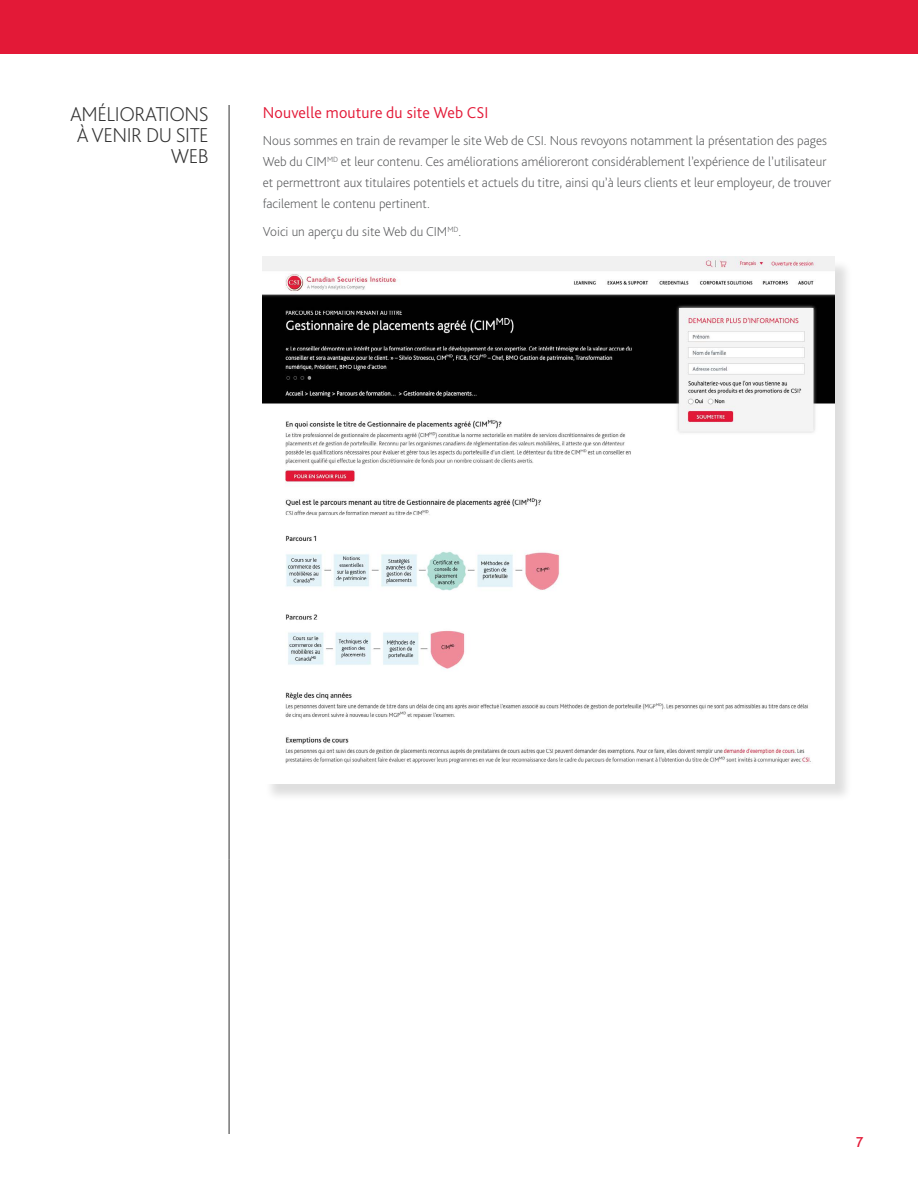
<style>
.page{position:relative;width:918px;height:1188px;background:#fff}
.page>*{position:absolute;margin:0;border:0;box-sizing:border-box;transform-origin:0 0}
.t1{font:200 21px/21px "Bliss Pro";letter-spacing:-.02em;color:#313131;text-align:right}
.t2{font:300 16.5px "Bliss Pro";letter-spacing:.01em;color:#e31937}
.t3{font:500 15px "Bliss Pro";color:#e31937}
.t4{font:200 13.5px/21px "Bliss Pro";color:#58595b}
</style>
<div class="page">
<hr style="left:229px;top:105px;width:1px;height:755px;background:#313131">
<hr style="left:229px;top:860px;width:1px;height:274px;background:#313131">
<div style="left:0;top:0;width:918px;height:54px;background:#e31937"></div>
<div style="left:265px;top:259px;width:588px;height:543px;background:#000;opacity:.13"></div>
<img style="left:262px;top:256px;width:572px;height:527px">
<h1 class="t1" style="left:70px;top:103px;width:140px">AMÉLIORATIONS<br>À VENIR DU SITE<br>WEB</h1>
<p class="t2" style="left:263px;top:102px;width:227px">Nouvelle mouture du site Web CSI</p>
<p class="t4" style="left:263px;top:130px;width:570px">Nous sommes en train de revamper le site Web de CSI. Nous revoyons notamment la présentation des pages Web du CIM<sup>MD</sup> et leur contenu. Ces améliorations amélioreront considérablement l’expérience de l’utilisateur et permettront aux titulaires potentiels et actuels du titre, ainsi qu’à leurs clients et leur employeur, de trouver facilement le contenu pertinent.</p>
<p class="t4" style="left:263px;top:221px;width:200px">Voici un aperçu du site Web du CIM<sup>MD</sup>.</p>
<p class="t3" style="left:856px;top:1133px;width:9px">7</p>
</div>
